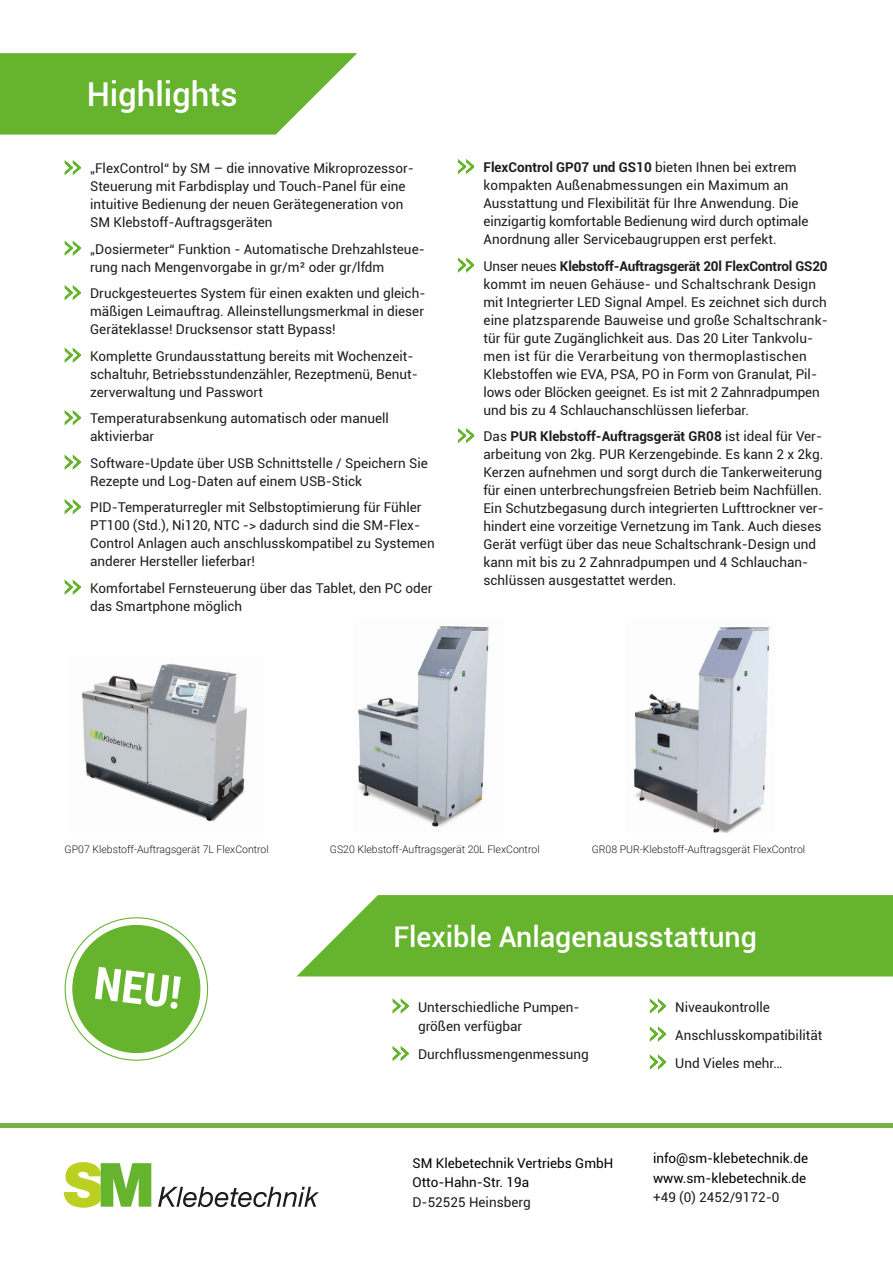
<style>
.page{position:relative;width:893px;height:1263px;background:#fff}
.page>*{position:absolute;margin:0;border:0;box-sizing:border-box;transform-origin:0 0}
.t1{font:700 45.15px "Roboto Condensed";color:#fff}
.t2{font:500 33px "Roboto";letter-spacing:-.005em;color:#fff}
.t3{font:500 28.5px "Roboto";color:#fff}
.t4{font:13.5px/18px "Roboto";color:#1d1d1b}
.t5{font:13.5px/19.5px "Roboto";color:#020304}
.t6{font:300 10.5px "Roboto";color:#1d1d1b}
.s1{font-weight:700}
</style>
<div class="page">
<hr style="left:0;top:1123px;width:893px;height:4px;background:#77b145">
<svg style="left:392px;top:998px;width:17px;height:16px"></svg>
<svg style="left:392px;top:1046px;width:17px;height:16px"></svg>
<svg style="left:0;top:53px;width:357px;height:82px"></svg>
<svg style="left:297px;top:895px;width:596px;height:81px;fill:#66b32e"></svg>
<svg style="left:64px;top:160px;width:17px;height:16px"></svg>
<svg style="left:64px;top:240px;width:17px;height:16px"></svg>
<svg style="left:64px;top:285px;width:17px;height:16px"></svg>
<svg style="left:64px;top:347px;width:17px;height:16px"></svg>
<svg style="left:64px;top:410px;width:17px;height:16px"></svg>
<svg style="left:64px;top:454px;width:17px;height:16px"></svg>
<svg style="left:64px;top:499px;width:17px;height:16px"></svg>
<svg style="left:64px;top:579px;width:17px;height:16px"></svg>
<svg style="left:458px;top:159px;width:17px;height:16px"></svg>
<svg style="left:458px;top:257px;width:17px;height:16px"></svg>
<svg style="left:458px;top:428px;width:17px;height:16px"></svg>
<svg style="left:649px;top:998px;width:17px;height:16px"></svg>
<svg style="left:649px;top:1026px;width:17px;height:16px"></svg>
<svg style="left:649px;top:1054px;width:17px;height:16px"></svg>
<img style="left:82px;top:664px;width:165px;height:158px">
<img style="left:357px;top:626px;width:133px;height:201px">
<img style="left:633px;top:627px;width:137px;height:206px">
<div style="left:73px;top:925px;width:127px;height:127px;background:#66b32e;border-radius:50%"></div>
<svg style="left:158px;top:1187px;width:161px;height:20px"></svg>
<svg style="left:64px;top:1162px;width:87px;height:46px"></svg>
<h2 class="t2" style="left:87px;top:71px;width:152px">Highlights</h2>
<p class="t4" style="left:90px;top:159px;width:325px">„FlexControl“ by SM – die innovative Mikroprozessor-Steuerung mit Farbdisplay und Touch-Panel für eine intuitive Bedienung der neuen Gerätegeneration von SM Klebstoff-Auftragsgeräten</p>
<p class="t4" style="left:90px;top:239px;width:336px">„Dosiermeter“ Funktion - Automatische Drehzahlsteue&shy;rung nach Mengenvorgabe in gr/m² oder gr/lfdm</p>
<p class="t4" style="left:90px;top:284px;width:337px;text-align:justify">Druckgesteuertes System für einen exakten und gleich&shy;mäßigen Leimauftrag. Alleinstellungsmerkmal in dieser Geräteklasse! Drucksensor statt Bypass!</p>
<p class="t4" style="left:90px;top:347px;width:329px">Komplette Grundausstattung bereits mit Wochenzeit&shy;schaltuhr, Betriebsstundenzähler, Rezeptmenü, Benut&shy;zerverwaltung und Passwort</p>
<p class="t4" style="left:90px;top:409px;width:300px">Temperaturabsenkung automatisch oder manuell aktivierbar</p>
<p class="t4" style="left:90px;top:454px;width:339px">Software-Update über USB Schnittstelle / Speichern Sie<br>Rezepte und Log-Daten auf einem USB-Stick</p>
<p class="t4" style="left:90px;top:498px;width:346px">PID-Temperaturregler mit Selbstoptimierung für Fühler PT100 (Std.), Ni120, NTC -&gt; dadurch sind die SM-Flex-Control Anlagen auch anschlusskompatibel zu Systemen anderer Hersteller lieferbar!</p>
<p class="t4" style="left:90px;top:579px;width:344px">Komfortabel Fernsteuerung über das Tablet, den PC oder das Smartphone möglich</p>
<p class="t4" style="left:483px;top:158px;width:327px"><span class="s1">FlexControl GP07 und GS10</span> bieten Ihnen bei extrem kompakten Außenabmessungen ein Maximum an Ausstattung und Flexibilität für Ihre Anwendung. Die einzigartig komfortable Bedienung wird durch optimale Anordnung aller Servicebaugruppen erst perfekt.</p>
<p class="t4" style="left:483px;top:256px;width:346px">Unser neues <span class="s1">Klebstoff-Auftragsgerät 20l FlexControl GS20 </span>kommt im neuen Gehäuse- und Schaltschrank Design mit Integrierter LED Signal Ampel. Es zeichnet sich durch eine platzsparende Bauweise und große Schaltschrank&shy;tür für gute Zugänglichkeit aus. Das 20 Liter Tankvolu&shy;men ist für die Verarbeitung von thermoplastischen Klebstoffen wie EVA, PSA, PO in Form von Granulat, Pil&shy;lows oder Blöcken geeignet. Es ist mit 2 Zahnradpumpen und bis zu 4 Schlauchanschlüssen lieferbar.</p>
<p class="t4" style="left:483px;top:427px;width:342px">Das <span class="s1">PUR Klebstoff-Auftragsgerät GR08</span> ist ideal für Ver&shy;arbeitung von 2kg. PUR Kerzengebinde. Es kann 2 x 2kg.<br>Kerzen aufnehmen und sorgt durch die Tankerweiterung für einen unterbrechungsfreien Betrieb beim Nachfüllen.<br>Ein Schutzbegasung durch integrierten Lufttrockner ver&shy;hindert eine vorzeitige Vernetzung im Tank. Auch dieses Gerät verfügt über das neue Schaltschrank-Design und kann mit bis zu 2 Zahnradpumpen und 4 Schlauchan&shy;schlüssen ausgestattet werden.</p>
<p class="t6" style="left:65px;top:842px;width:206px">GP07 Klebstoff-Auftragsgerät 7L FlexControl</p>
<p class="t6" style="left:330px;top:842px;width:211px">GS20 Klebstoff-Auftragsgerät 20L FlexControl</p>
<p class="t6" style="left:592px;top:842px;width:215px">GR08 PUR-Klebstoff-Auftragsgerät FlexControl</p>
<h1 class="t1" style="left:98px;top:951px;width:89px;rotate:7deg">NEU!</h1>
<h3 class="t3" style="left:393px;top:917px;width:365px">Flexible Anlagenausstattung</h3>
<p class="t4" style="left:418px;top:997px;width:161px;line-height:19.5px">Unterschiedliche Pumpen&shy;größen verfügbar</p>
<p class="t4" style="left:418px;top:1045px;width:172px">Durchflussmengenmessung</p>
<p class="t5" style="left:412px;top:1153px;width:202px">SM Klebetechnik Vertriebs GmbH<br>Otto-Hahn-Str. 19a</p>
<p class="t4" style="left:412px;top:1192px;width:120px">D-52525 Heinsberg</p>
<p class="t4" style="left:675px;top:992px;width:149px;line-height:28px">Niveaukontrolle<br>Anschlusskompatibilität<br>Und Vieles mehr…</p>
<p class="t5" style="left:653px;top:1148px;width:157px">info@sm-klebetechnik.de www.sm-klebetechnik.de</p>
<p class="t4" style="left:653px;top:1188px;width:128px">+49 (0) 2452/9172-0</p>
</div>
